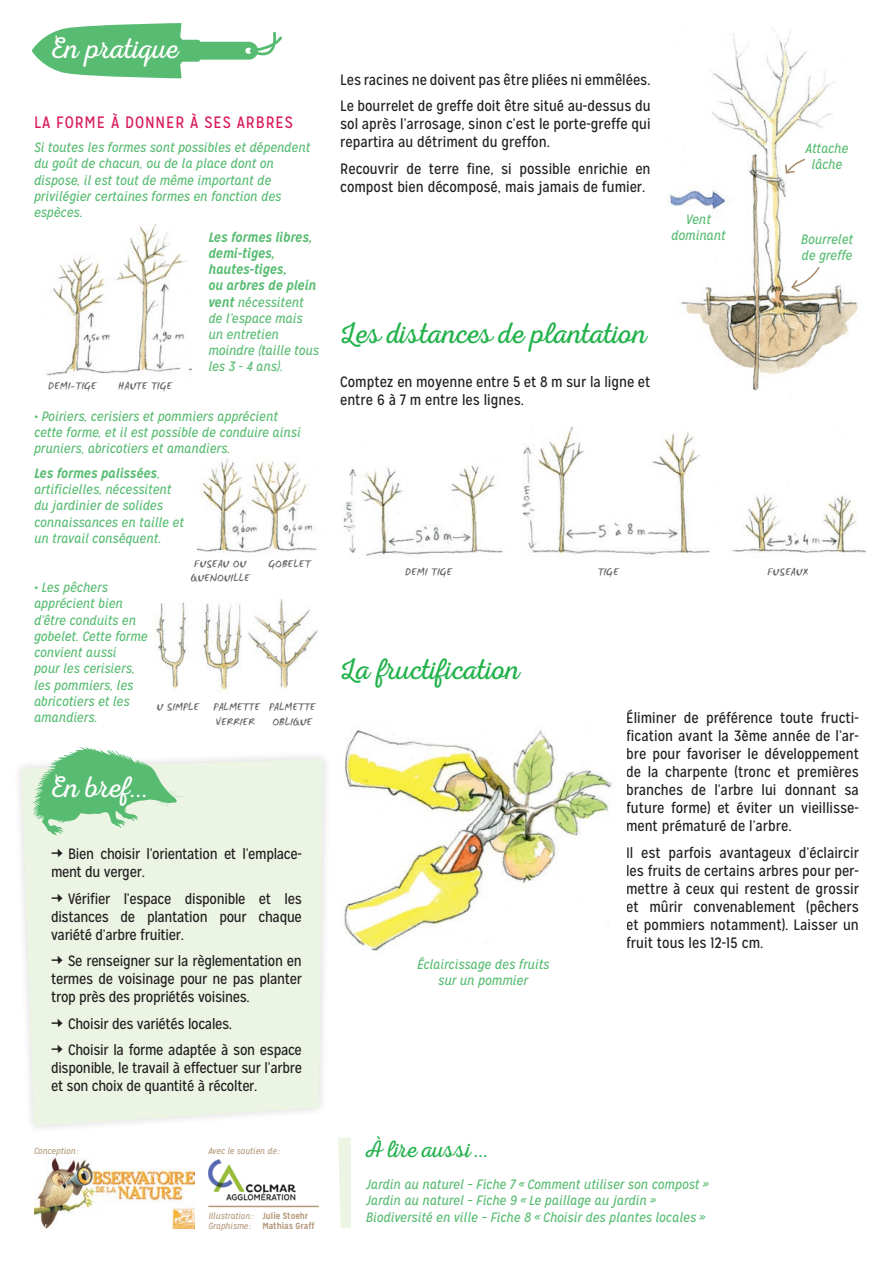
<style>
.page{position:relative;width:893px;height:1263px;background:#fff}
.page>*{position:absolute;margin:0;border:0;box-sizing:border-box;transform-origin:0 0}
.t1{font:30px "Nexa Rust Script L 0";color:#23b24b}
.t2{font:30px "Nexa Rust Script L 0";letter-spacing:-.005em;color:#fff}
.A_lire_aussi{font:24px "Nexa Rust Script L 0";color:#23b24b}
.Commentaire{font:16.5px "Mission Gothic";letter-spacing:.05em;color:#d91a5b}
.Paragraphe_1{font:15px/18px "Mission Gothic";color:#231f20;text-align:justify}
.Paragraphe_1-2{font:15px/18px "Mission Gothic";letter-spacing:-.02em;color:#231f20}
.Commentaire-2{font:italic 13.5px/16.2px "Mission Gothic";color:#57bc71}
.A_lire_aussi-2{font:italic 13.5px "Mission Gothic";color:#57bc71}
.Paragraphe_1-3{font:12px/14.4px "WC Mano Negra Bta";color:#6b6b6e}
.t3{font:italic 9px "Mission Gothic";color:#b4997b}
.t4{font:700 9px "Mission Gothic";color:#b4997b}
.s1{font-weight:700}
.s2{font-weight:700;font-style:normal}
.s3{font-weight:400;font-style:italic}
</style>
<div class="page">
<div style="left:21px;top:759px;width:302px;height:367px;background:#ecf5e4"></div>
<svg style="left:33px;top:747px;width:151px;height:88px;background:#a0d8ab"></svg>
<svg style="left:338px;top:1137px;width:13px;height:91px"></svg>
<svg style="left:32px;top:23px;width:250px;height:55px"></svg>
<img style="left:44px;top:224px;width:147px;height:152px">
<img style="left:197px;top:458px;width:120px;height:95px">
<img style="left:156px;top:599px;width:162px;height:91px">
<img style="left:34px;top:1157px;width:161px;height:72px">
<img style="left:208px;top:1159px;width:87px;height:41px">
<hr style="left:208px;top:1206px;width:111px;height:1px;background:#b4997b">
<img style="left:669px;top:28px;width:190px;height:363px">
<img style="left:343px;top:426px;width:522px;height:130px">
<img style="left:344px;top:727px;width:268px;height:224px">
<svg style="left:784px;top:158px;width:22px;height:17px"></svg>
<svg style="left:790px;top:266px;width:30px;height:27px"></svg>
<p class="t2" style="left:51px;top:32px;width:129px">En pratique</p>
<p class="Commentaire" style="left:34px;top:112px;width:260px">LA FORME À DONNER À SES ARBRES</p>
<p class="Commentaire-2" style="left:34px;top:140px;width:278px">Si toutes les formes sont possibles et dépendent du goût de chacun, ou de la place dont on dispose, il est tout de même important de privilégier certaines formes en fonction des espèces.</p>
<p class="Commentaire-2" style="left:208px;top:229px;width:112px"><span class="s1">Les formes libres, demi-tiges, hautes-tiges,<br>ou arbres de plein vent</span> nécessitent de l’espace mais un entretien moindre (taille tous les 3 - 4 ans).</p>
<p class="Commentaire-2" style="left:34px;top:408px;width:268px">• Poiriers, cerisiers et pommiers apprécient cette forme, et il est possible de conduire ainsi pruniers, abricotiers et amandiers.</p>
<p class="Commentaire-2" style="left:34px;top:465px;width:151px"><span class="s1">Les formes palissées</span>, artificielles, nécessitent du jardinier de solides connaissances en taille et un travail conséquent.</p>
<p class="Paragraphe_1-3" style="left:48px;top:378px;width:50px">DEMI-TIGE</p>
<p class="Paragraphe_1-3" style="left:118px;top:378px;width:56px">HAUTE TIGE</p>
<p class="Commentaire-2" style="left:34px;top:580px;width:115px">• Les pêchers apprécient bien d’être conduits en gobelet. Cette forme convient aussi<br>pour les cerisiers, les pommiers, les abricotiers et les amandiers.</p>
<p class="Paragraphe_1-3" style="left:190px;top:555px;width:61px;text-align:center">FUSEAU OU<br>QUENOUILLE</p>
<p class="Paragraphe_1-3" style="left:269px;top:555px;width:43px">GOBELET</p>
<p class="Paragraphe_1-3" style="left:156px;top:699px;width:44px">U SIMPLE</p>
<p class="Paragraphe_1-3" style="left:214px;top:699px;width:48px">PALMETTE<br>VERRIER</p>
<p class="Paragraphe_1-3" style="left:269px;top:699px;width:48px">PALMETTE<br>OBLIQUE</p>
<p class="t2" style="left:51px;top:771px;width:99px">En bref...</p>
<p class="Paragraphe_1-2" style="left:51px;top:845px;width:252px">❖ Bien choisir l’orientation et l’emplace&shy;ment du verger.</p>
<p class="Paragraphe_1" style="left:51px;top:889px;width:252px">❖ Vérifier l’espace disponible et les distances de plantation pour chaque variété d’arbre fruitier.</p>
<p class="Paragraphe_1" style="left:51px;top:952px;width:252px">❖ Se renseigner sur la règlementation en termes de voisinage pour ne pas planter trop près des propriétés voisines.</p>
<p class="Paragraphe_1-2" style="left:51px;top:1014px;width:183px">❖ Choisir des variétés locales.</p>
<p class="Paragraphe_1" style="left:51px;top:1041px;width:252px">❖ Choisir la forme adaptée à son espace disponible, le travail à effectuer sur l’arbre et son choix de quantité à récolter.</p>
<p class="t3" style="left:34px;top:1145px;width:46px">Conception:</p>
<p class="t3" style="left:208px;top:1145px;width:73px">Avec le soutien de:</p>
<p class="t3" style="left:208px;top:1210px;width:102px">Illustration: <span class="s2">Julie Stoehr</span></p>
<p class="t4" style="left:208px;top:1220px;width:108px"><span class="s3">Graphisme:</span> Mathias Graff</p>
<p class="Paragraphe_1" style="left:340px;top:70px;width:312px">Les racines ne doivent pas être pliées ni emmêlées.</p>
<p class="Paragraphe_1" style="left:340px;top:97px;width:312px">Le bourrelet de greffe doit être situé au-dessus du sol après l’arrosage, sinon c’est le porte-greffe qui repartira au détriment du greffon.</p>
<p class="Paragraphe_1" style="left:340px;top:159px;width:312px">Recouvrir de terre fine, si possible enrichie en compost bien décomposé, mais jamais de fumier.</p>
<p class="Commentaire-2" style="left:671px;top:211px;width:56px;text-align:center">Vent dominant</p>
<p class="t1" style="left:340px;top:317px;width:308px">Les distances de plantation</p>
<p class="Paragraphe_1" style="left:340px;top:373px;width:312px">Comptez en moyenne entre 5 et 8 m sur la ligne et entre 6 à 7 m entre les lignes.</p>
<p class="Commentaire-2" style="left:805px;top:140px;width:44px;text-align:center">Attache lâche</p>
<p class="Commentaire-2" style="left:801px;top:231px;width:54px">Bourrelet de greffe</p>
<p class="Paragraphe_1-3" style="left:405px;top:564px;width:49px">DEMI TIGE</p>
<p class="Paragraphe_1-3" style="left:598px;top:564px;width:23px">TIGE</p>
<p class="Paragraphe_1-3" style="left:767px;top:564px;width:42px">FUSEAUX</p>
<p class="t1" style="left:340px;top:653px;width:181px">La fructification</p>
<p class="Commentaire-2" style="left:417px;top:956px;width:134px;text-align:center">Éclaircissage des fruits sur un pommier</p>
<p class="Paragraphe_1" style="left:626px;top:709px;width:234px">Éliminer de préférence toute fructi&shy;fication avant la 3ème année de l’ar&shy;bre pour favoriser le développement de la charpente (tronc et premières branches de l’arbre lui donnant sa future forme) et éviter un vieillisse&shy;ment prématuré de l’arbre.</p>
<p class="Paragraphe_1" style="left:626px;top:843px;width:234px">Il est parfois avantageux d’éclaircir les fruits de certains arbres pour per&shy;mettre à ceux qui restent de grossir et mûrir convenablement (pêchers et pommiers notamment). Laisser un fruit tous les 12-15 cm.</p>
<p class="A_lire_aussi" style="left:366px;top:1136px;width:124px">À lire aussi ...</p>
<p class="A_lire_aussi-2" style="left:366px;top:1176px;width:344px">Jardin au naturel – Fiche 7 « Comment utiliser son compost »</p>
<p class="A_lire_aussi-2" style="left:366px;top:1192px;width:291px">Jardin au naturel – Fiche 9 « Le paillage au jardin »</p>
<p class="A_lire_aussi-2" style="left:366px;top:1209px;width:341px">Biodiversité en ville – Fiche 8 « Choisir des plantes locales »</p>
</div>
